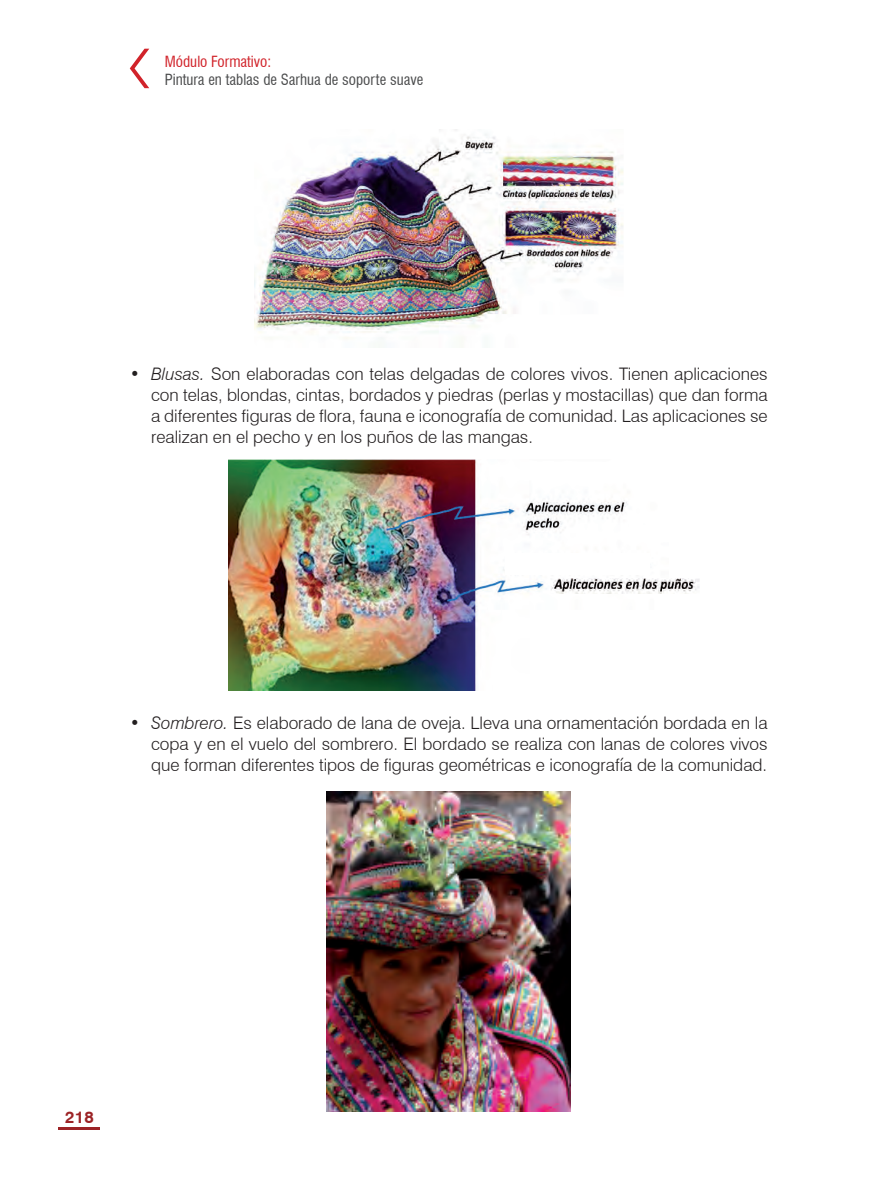
<style>
.page{position:relative;width:872px;height:1189px;background:#fff}
.page>*{position:absolute;margin:0;border:0;box-sizing:border-box;transform-origin:0 0}
.Texto{font:300 17.25px/21px "Swiss 721 BT";color:#231f20;text-align:justify}
.t1{font:700 16.5px "Swiss 721 BT";color:#9c2326}
.t2{font:condensed 15px "Swiss 721 BT";color:#4b4c4d}
.t3{font:condensed 15px "Swiss 721 BT";color:#d1232a}
.s1{font-style:italic}
</style>
<div class="page">
<hr style="left:59px;top:1126px;width:41px;height:3px;background:#9c2326">
<svg style="left:130px;top:49px;width:19px;height:39px"></svg>
<img style="left:255px;top:129px;width:369px;height:210px">
<img style="left:229px;top:459px;width:433px;height:231px">
<img style="left:327px;top:791px;width:244px;height:320px">
<div style="left:505px;top:552px;width:145px;height:22px;background:#fff"></div>
<img style="left:551px;top:578px;width:149px;height:15px">
<p class="t3" style="left:165px;top:52px;width:108px">Módulo Formativo:</p>
<p class="t2" style="left:165px;top:70px;width:260px">Pintura en tablas de Sarhua de soporte suave</p>
<p class="Texto" style="left:151px;top:363px;width:618px;text-indent:-21px"><span class="s1">• Blusas.</span> Son elaboradas con telas delgadas de colores vivos. Tienen aplicaciones con telas, blondas, cintas, bordados y piedras (perlas y mostacillas) que dan forma a diferentes figuras de flora, fauna e iconografía de comunidad. Las aplicaciones se realizan en el pecho y en los puños de las mangas.</p>
<p class="Texto" style="left:151px;top:711px;width:618px;text-indent:-21px"><span class="s1">• Sombrero.</span> Es elaborado de lana de oveja. Lleva una ornamentación bordada en la copa y en el vuelo del sombrero. El bordado se realiza con lanas de colores vivos que forman diferentes tipos de figuras geométricas e iconografía de la comunidad.</p>
<p class="t1" style="left:65px;top:1104px;width:30px">218</p>
</div>
